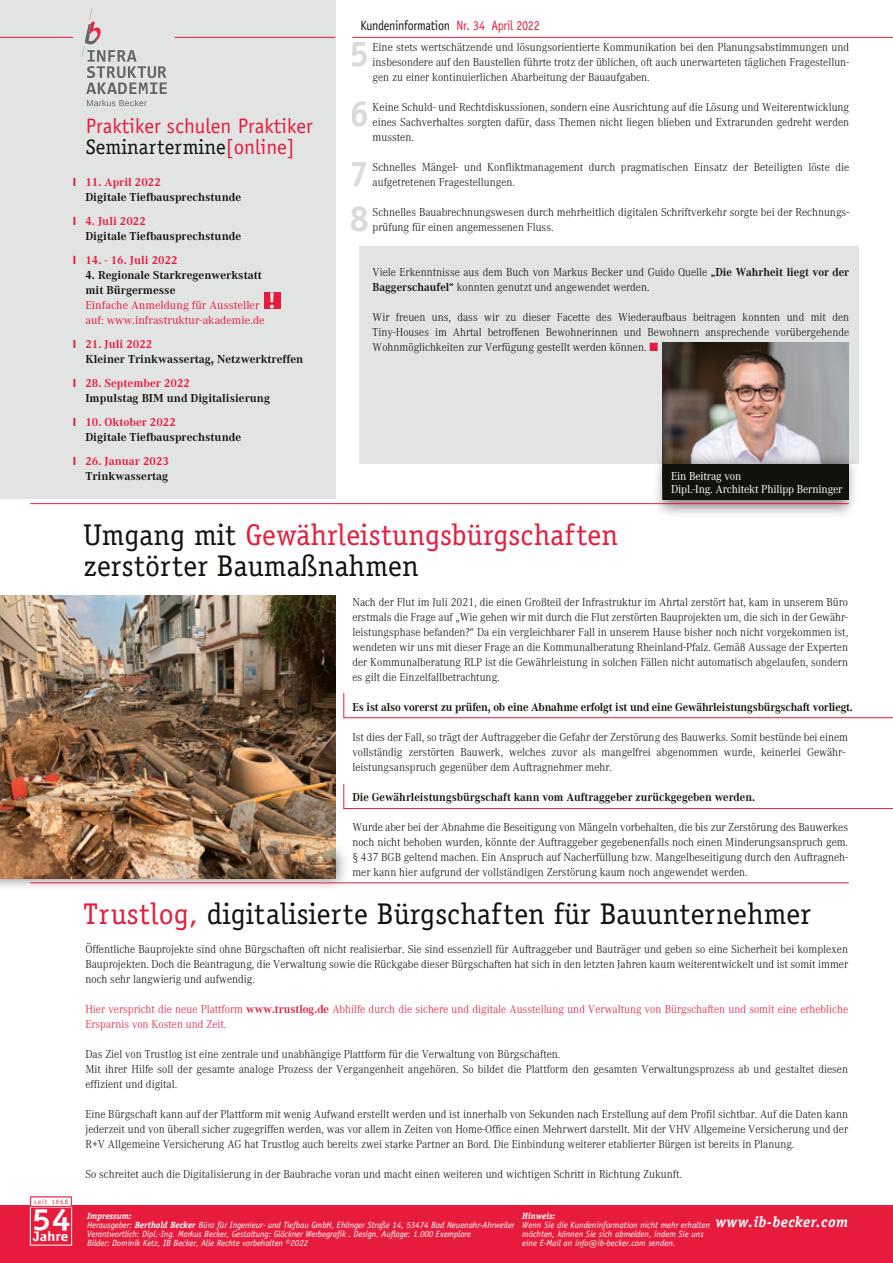
<style>
.page{position:relative;width:893px;height:1263px;background:#fff}
.page>*{position:absolute;margin:0;border:0;box-sizing:border-box;transform-origin:0 0}
.t1{font:700 36px/60px "Officina Serif";color:#d9dada;text-align:justify}
.t2{font:700 31.8px "Officina San Itc T";color:#fff;scale:1.12 1}
.t3{font:30px/31.5px "Officina Serif";color:#12120d}
.t4{font:700 22.05px "Officina Sans";color:#fff}
.t5{font:21px "Officina Sans";color:#e71c3d}
.t6{font:21px "Officina Serif";color:#12120d}
.t7{font:italic 700 15px "Officina Serif";letter-spacing:.025em;color:#fff}
.t8{font:700 14.25px "Officina San Itc T";color:#fff;scale:1.12 1}
.t9{font:13.5px "Officina Sans";letter-spacing:-.02em;color:#12120d;scale:.89 1}
.t10{font:300 12px/15px "Corporate A";color:#12120d;text-align:justify;scale:.95 1}
.t11{font:700 12px/15px "Corporate A";color:#12120d}
.t12{font:300 12px/15px "Corporate A";color:#e71c3d;scale:.95 1}
.t13{font:700 12px "Corporate A";color:#12120d;scale:.95 1}
.t14{font:700 12px "Corporate A";color:#e71c3d}
.t15{font:12px/15px "Corporate A";color:#e71c3d}
.t16{font:12px/13.5px "Corporate A";letter-spacing:-.01em;color:#fff;scale:.95 1}
.t17{font:700 12px "Myriad Pro";color:#e71c3d}
.t18{font:italic 9px/9px "Officina Sans";letter-spacing:-.01em;color:#fff}
.t19{font:italic 700 9px "Officina Serif";letter-spacing:-.01em;color:#fff}
.s1{font-family:"Officina Sans";color:#e71c3d}
.s2{color:#e71c3d}
.s3{font-weight:700}
.s4{font-family:"Officina Serif";font-weight:700}
</style>
<div class="page">
<div style="left:359px;top:247px;width:500px;height:217px;background:#e2e3e3"></div>
<img style="left:0;top:799px;width:391px;height:89px">
<div style="left:0;top:1205px;width:893px;height:58px;background:#e71c3d"></div>
<div style="left:30px;top:1207px;width:42px;height:38px;border:1px solid #fff"></div>
<svg style="left:30px;top:1196px;width:42px;height:10px"></svg>
<img style="left:663px;top:342px;width:186px;height:68px">
<img style="left:610px;top:410px;width:245px;height:104px">
<div style="left:663px;top:464px;width:186px;height:35px;background:#12120d"></div>
<img style="left:0;top:595px;width:335px;height:283px">
<hr style="left:30px;top:882px;width:819px;height:1px;background:#e71c3d">
<hr style="left:30px;top:503px;width:819px;height:1px;background:#e71c3d">
<div style="left:0;top:0;width:335px;height:499px;background:#e2e3e3"></div>
<hr style="left:0;top:37px;width:73px;height:1px;background:#e71c3d">
<hr style="left:175px;top:37px;width:160px;height:1px;background:#e71c3d">
<svg style="left:87px;top:100px;width:60px;height:6px"></svg>
<svg style="left:82px;top:9px;width:85px;height:85px"></svg>
<hr style="left:352px;top:37px;width:541px;height:1px;background:#e71c3d">
<div style="left:264px;top:292px;width:17px;height:17px;background:#e71c3d"></div>
<svg style="left:343px;top:693px;width:550px;height:25px"></svg>
<svg style="left:343px;top:784px;width:550px;height:25px"></svg>
<p class="t17" style="left:73px;top:175px;width:5px">I</p>
<p class="t17" style="left:73px;top:214px;width:5px">I</p>
<p class="t17" style="left:73px;top:253px;width:5px">I</p>
<p class="t17" style="left:73px;top:337px;width:5px">I</p>
<p class="t17" style="left:73px;top:376px;width:5px">I</p>
<p class="t17" style="left:73px;top:415px;width:5px">I</p>
<p class="t17" style="left:73px;top:454px;width:5px">I</p>
<h3 class="t5" style="left:86px;top:117px;width:229px">Praktiker schulen Praktiker</h3>
<h3 class="t6" style="left:86px;top:139px;width:211px">Seminartermine<span class="s1">[online]</span></h3>
<p class="t14" style="left:85px;top:178px;width:77px">11. April 2022</p>
<p class="t11" style="left:85px;top:191px;width:157px">Digitale Tiefbausprechstunde</p>
<p class="t14" style="left:85px;top:217px;width:62px">4. Juli 2022</p>
<p class="t11" style="left:85px;top:230px;width:157px">Digitale Tiefbausprechstunde</p>
<p class="t14" style="left:85px;top:256px;width:94px">14. - 16. Juli 2022</p>
<p class="t11" style="left:85px;top:269px;width:178px">4. Regionale Starkregenwerkstatt mit Bürgermesse</p>
<p class="t15" style="left:85px;top:299px;width:181px">Einfache Anmeldung für Aussteller auf: www.infrastruktur-akademie.de</p>
<p class="t14" style="left:85px;top:340px;width:68px">21. Juli 2022</p>
<p class="t11" style="left:85px;top:353px;width:219px">Kleiner Trinkwassertag, Netzwerktreffen</p>
<p class="t14" style="left:85px;top:379px;width:106px">28. September 2022</p>
<p class="t11" style="left:85px;top:392px;width:186px">Impulstag BIM und Digitalisierung</p>
<p class="t14" style="left:85px;top:418px;width:92px">10. Oktober 2022</p>
<p class="t11" style="left:85px;top:431px;width:157px">Digitale Tiefbausprechstunde</p>
<p class="t14" style="left:85px;top:457px;width:85px">26. Januar 2023</p>
<p class="t11" style="left:85px;top:470px;width:84px">Trinkwassertag</p>
<h3 class="t4" style="left:268px;top:287px;width:9px">!</h3>
<p class="t9" style="left:360px;top:20px;width:203px">Kundeninformation <span class="s2">Nr. 34 April 2022</span></p>
<h1 class="t1" style="left:350px;top:24px;width:22px">5<br>6<br>7</h1>
<h1 class="t1" style="left:350px;top:189px;width:22px">8</h1>
<p class="t10" style="left:373px;top:40px;width:503px">Eine stets wertschätzende und lösungsorientierte Kommunikation bei den Planungsabstimmungen und insbesondere auf den Baustellen führte trotz der üblichen, oft auch unerwarteten täglichen Fragestellun&shy;gen zu einer kontinuierlichen Abarbeitung der Bauaufgaben.</p>
<p class="t10" style="left:373px;top:100px;width:503px">Keine Schuld- und Rechtdiskussionen, sondern eine Ausrichtung auf die Lösung und Weiterentwicklung eines Sachverhaltes sorgten dafür, dass Themen nicht liegen blieben und Extrarunden gedreht werden mussten.</p>
<p class="t10" style="left:373px;top:160px;width:503px">Schnelles Mängel- und Konfliktmanagement durch pragmatischen Einsatz der Beteiligten löste die aufgetretenen Fragestellungen.</p>
<p class="t10" style="left:373px;top:205px;width:503px">Schnelles Bauabrechnungswesen durch mehrheitlich digitalen Schriftverkehr sorgte bei der Rechnungs&shy;prüfung für einen angemessenen Fluss.</p>
<p class="t10" style="left:373px;top:265px;width:503px">Viele Erkenntnisse aus dem Buch von Markus Becker und Guido Quelle <span class="s3">„Die Wahrheit liegt vor der<br>Baggerschaufel“</span> konnten genutzt und angewendet werden.</p>
<p class="t10" style="left:373px;top:310px;width:503px">Wir freuen uns, dass wir zu dieser Facette des Wiederaufbaus beitragen konnten und mit den Tiny-Houses im Ahrtal betroffenen Bewohnerinnen und Bewohnern ansprechende vorübergehende Wohnmöglichkeiten zur Verfügung gestellt werden können. <span class="s2">■</span></p>
<p class="t16" style="left:671px;top:470px;width:182px">Ein Beitrag von<br>Dipl.-Ing. Architekt Philipp Berninger</p>
<h3 class="t3" style="left:84px;top:521px;width:536px">Umgang mit <span class="s2">Gewährleistungsbürgschaften </span>zerstörter Baumaßnahmen</h3>
<p class="t10" style="left:352px;top:594px;width:523px">Nach der Flut im Juli 2021, die einen Großteil der Infrastruktur im Ahrtal zerstört hat, kam in unserem Büro erstmals die Frage auf „Wie gehen wir mit durch die Flut zerstörten Bauprojekten um, die sich in der Gewähr&shy;leistungsphase befanden?“ Da ein vergleichbarer Fall in unserem Hause bisher noch nicht vorgekommen ist, wendeten wir uns mit dieser Frage an die Kommunalberatung Rheinland-Pfalz. Gemäß Aussage der Experten der Kommunalberatung RLP ist die Gewährleistung in solchen Fällen nicht automatisch abgelaufen, sondern es gilt die Einzelfallbetrachtung.</p>
<p class="t13" style="left:352px;top:702px;width:528px">Es ist also vorerst zu prüfen, ob eine Abnahme erfolgt ist und eine Gewährleistungsbürgschaft vorliegt.</p>
<p class="t10" style="left:352px;top:729px;width:523px;text-align:left">Ist dies der Fall, so trägt der Auftraggeber die Gefahr der Zerstörung des Bauwerks. Somit bestünde bei einem vollständig zerstörten Bauwerk, welches zuvor als mangelfrei abgenommen wurde, keinerlei Gewähr&shy;leistungsanspruch gegenüber dem Auftragnehmer mehr.</p>
<p class="t13" style="left:352px;top:792px;width:425px">Die Gewährleistungsbürgschaft kann vom Auftraggeber zurückgegeben werden.</p>
<p class="t10" style="left:352px;top:819px;width:523px">Wurde aber bei der Abnahme die Beseitigung von Mängeln vorbehalten, die bis zur Zerstörung des Bauwerkes noch nicht behoben wurden, könnte der Auftraggeber gegebenenfalls noch einen Minderungsanspruch gem. § 437 BGB geltend machen. Ein Anspruch auf Nacherfüllung bzw. Mangelbeseitigung durch den Auftragneh&shy;mer kann hier aufgrund der vollständigen Zerstörung kaum noch angewendet werden.</p>
<h3 class="t3" style="left:84px;top:901px;width:729px"><span class="s2">Trustlog,</span> digitalisierte Bürgschaften für Bauunternehmer</h3>
<p class="t10" style="left:85px;top:942px;width:804px">Öffentliche Bauprojekte sind ohne Bürgschaften oft nicht realisierbar. Sie sind essenziell für Auftraggeber und Bauträger und geben so eine Sicherheit bei komplexen Bauprojekten. Doch die Beantragung, die Verwaltung sowie die Rückgabe dieser Bürgschaften hat sich in den letzten Jahren kaum weiterentwickelt und ist somit immer noch sehr langwierig und aufwendig.</p>
<p class="t12" style="left:85px;top:1002px;width:804px">Hier verspricht die neue Plattform <span class="s3">www.trustlog.de</span> Abhilfe durch die sichere und digitale Ausstellung und Verwaltung von Bürgschaften und somit eine erhebliche<br>Ersparnis von Kosten und Zeit.</p>
<p class="t10" style="left:85px;top:1047px;width:804px;text-align:left">Das Ziel von Trustlog ist eine zentrale und unabhängige Plattform für die Verwaltung von Bürgschaften.<br>Mit ihrer Hilfe soll der gesamte analoge Prozess der Vergangenheit angehören. So bildet die Plattform den gesamten Verwaltungsprozess ab und gestaltet diesen effizient und digital.</p>
<p class="t10" style="left:85px;top:1107px;width:804px">Eine Bürgschaft kann auf der Plattform mit wenig Aufwand erstellt werden und ist innerhalb von Sekunden nach Erstellung auf dem Profil sichtbar. Auf die Daten kann jederzeit und von überall sicher zugegriffen werden, was vor allem in Zeiten von Home-Office einen Mehrwert darstellt. Mit der VHV Allgemeine Versicherung und der R+V Allgemeine Versicherung AG hat Trustlog auch bereits zwei starke Partner an Bord. Die Einbindung weiterer etablierter Bürgen ist bereits in Planung.</p>
<p class="t10" style="left:85px;top:1167px;width:629px">So schreitet auch die Digitalisierung in der Baubrache voran und macht einen weiteren und wichtigen Schritt in Richtung Zukunft.</p>
<h2 class="t2" style="left:32px;top:1200px;width:36px">54</h2>
<p class="t7" style="left:715px;top:1216px;width:134px">www.ib-becker.com</p>
<p class="t8" style="left:33px;top:1228px;width:33px">Jahre</p>
<p class="t19" style="left:522px;top:1212px;width:35px">Hinweis:</p>
<p class="t18" style="left:522px;top:1221px;width:189px">Wenn Sie die Kundeninformation nicht mehr erhalten möchten, können Sie sich abmelden, indem Sie uns eine E-Mail an info@ib-becker.com senden.</p>
<p class="t19" style="left:87px;top:1212px;width:46px">Impressum:</p>
<p class="t18" style="left:87px;top:1221px;width:429px">Herausgeber: <span class="s4">Berthold Becker</span> Büro für Ingenieur- und Tiefbau GmbH, Ehlinger Straße 14, 53474 Bad Neuenahr-Ahrweiler<br>Verantwortlich: Dipl.-Ing. Markus Becker, Gestaltung: Glöckner Werbegrafik . Design. Auflage: 1.000 Exemplare<br>Bilder: Dominik Ketz, IB Becker, Alle Rechte vorbehalten ©2022</p>
</div>
